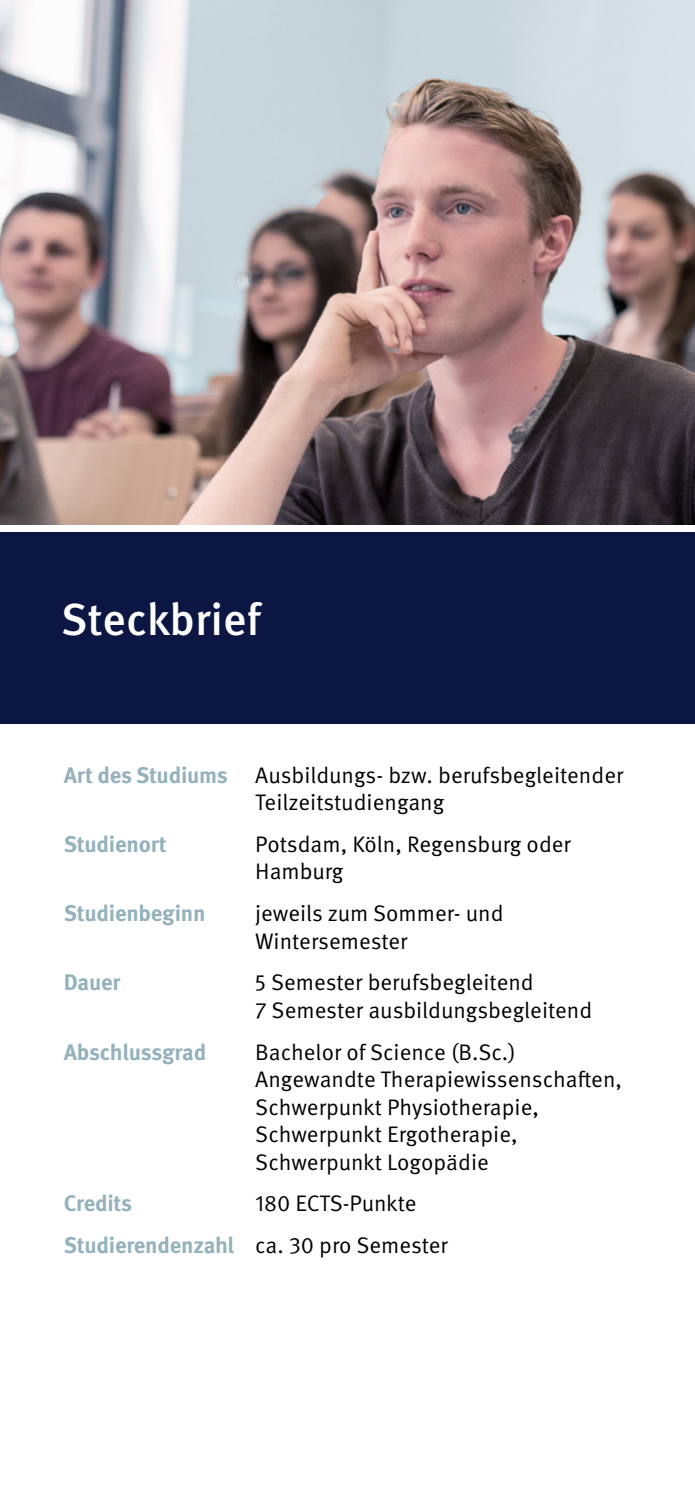
<style>
.page{position:relative;width:695px;height:1489px;background:#fff}
.page>*{position:absolute;margin:0;border:0;box-sizing:border-box;transform-origin:0 0}
.t1{font:500 45px "Meta OT";color:#fff}
.t2{font:22.5px/27.5px "Meta OT Norm";color:#000}
.t3{font:700 22.5px "Meta OT";letter-spacing:-.01em;color:#94b1bc}
.s1{font-family:"Meta OT";font-weight:700;color:#94b1bc}
.s2{font-family:"Meta OT Norm";font-weight:400;color:#000}
</style>
<div class="page">
<div style="left:0;top:531px;width:694px;height:192px;background:#0b1742"></div>
<img style="left:0;top:0;width:694px;height:524px">
<h1 class="t1" style="left:61px;top:591px;width:202px">Steckbrief</h1>
<p class="t2" style="left:64px;top:761px;width:561px;text-align:center"><span class="s1">Art des Studiums</span> Ausbildungs- bzw. berufsbegleitender<br>Teilzeitstudiengang</p>
<p class="t3" style="left:64px;top:829px;width:104px">Studienort</p>
<p class="t2" style="left:255px;top:830px;width:317px">Potsdam, Köln, Regensburg oder<br>Hamburg</p>
<p class="t3" style="left:64px;top:899px;width:143px">Studienbeginn</p>
<p class="t2" style="left:255px;top:899px;width:250px">jeweils zum Sommer- und<br>Wintersemester</p>
<p class="t3" style="left:64px;top:968px;width:58px">Dauer</p>
<p class="t2" style="left:255px;top:969px;width:338px">5 Semester berufsbegleitend<br>7 Semester ausbildungsbegleitend</p>
<p class="t3" style="left:64px;top:1037px;width:144px">Abschlussgrad</p>
<p class="t2" style="left:255px;top:1038px;width:368px">Bachelor of Science (B.Sc.)<br>Angewandte Therapiewissenschaften,<br>Schwerpunkt Physiotherapie,<br>Schwerpunkt Ergotherapie,<br>Schwerpunkt Logopädie</p>
<p class="t3" style="left:64px;top:1189px;width:70px">Credits</p>
<p class="t2" style="left:255px;top:1189px;width:163px">180 ECTS-Punkte</p>
<p class="t3" style="left:64px;top:1230px;width:385px">Studierendenzahl <span class="s2">ca. 30 pro Semester</span></p>
</div>
